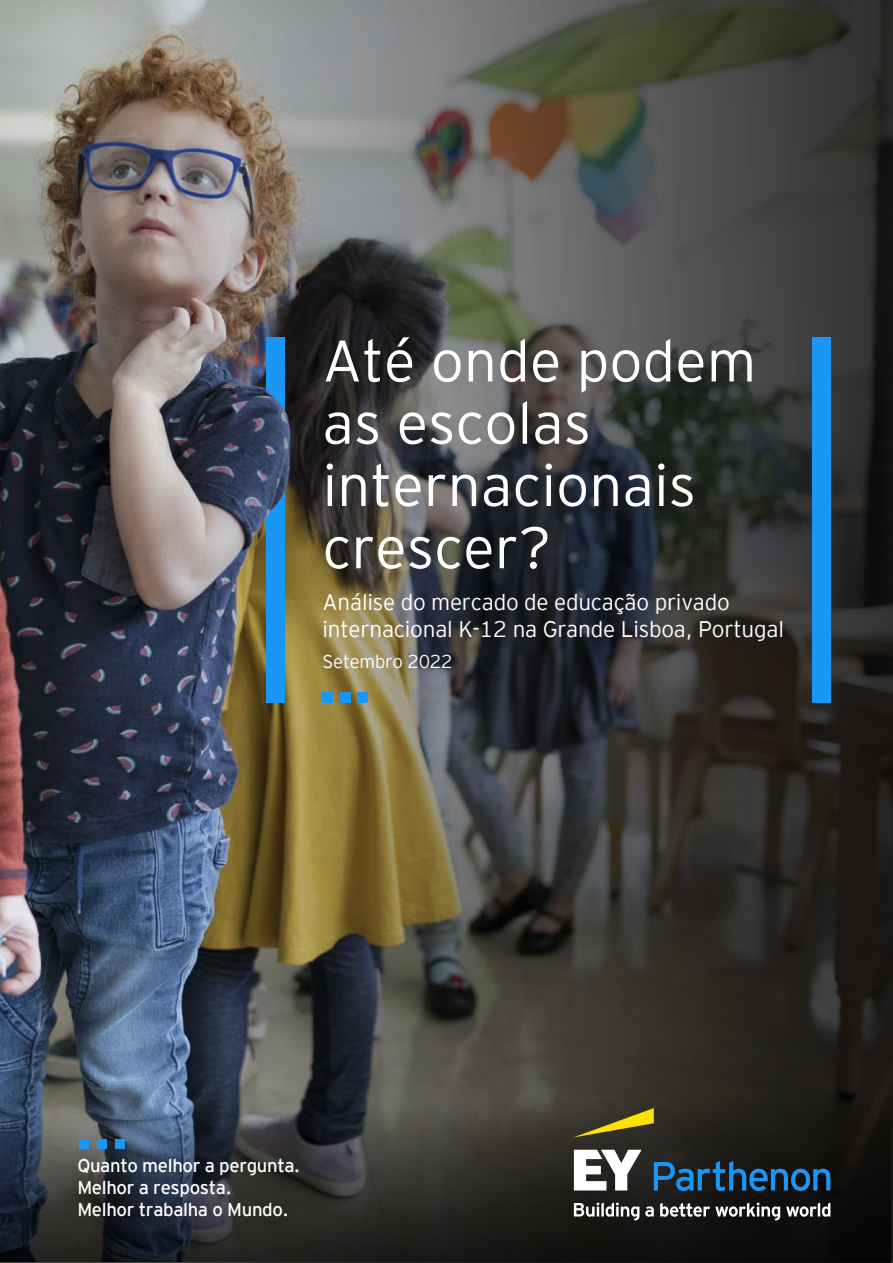
<style>
.page{position:relative;width:893px;height:1263px;background:#fff}
.page>*{position:absolute;margin:0;border:0;box-sizing:border-box;transform-origin:0 0}
.t1{font:300 58.5px/62.2px "EY Interstate";color:#fff}
.t2{font:300 22.5px/27px "EY Interstate";letter-spacing:-.01em;color:#fff}
.t3{font:18.45px/21.8px "EY Interstate";letter-spacing:-.02em;color:#fff}
.t4{font:300 18.45px "EY Interstate";letter-spacing:-.01em;color:#fff}
</style>
<div class="page">
<img style="left:0;top:0;width:893px;height:1263px">
<svg style="left:0;top:982px;width:891px;height:281px;background:#333537"></svg>
<svg style="left:654px;top:1161px;width:176px;height:30px;background:#184363"></svg>
<svg style="left:574px;top:1202px;width:256px;height:18px"></svg>
<svg style="left:573px;top:1108px;width:81px;height:29px;background:#69601f"></svg>
<svg style="left:574px;top:1150px;width:68px;height:40px"></svg>
<div style="left:79px;top:1139px;width:10px;height:10px;background:#1a96f6"></div>
<div style="left:97px;top:1139px;width:10px;height:10px;background:#1a96f6"></div>
<div style="left:115px;top:1139px;width:10px;height:10px;background:#1a96f6"></div>
<div style="left:812px;top:337px;width:18px;height:366px;background:#1a96f6"></div>
<div style="left:266px;top:337px;width:19px;height:366px;background:#1a96f6"></div>
<div style="left:322px;top:692px;width:11px;height:11px;background:#1a96f6"></div>
<div style="left:340px;top:692px;width:10px;height:11px;background:#1a96f6"></div>
<div style="left:358px;top:692px;width:10px;height:11px;background:#1a96f6"></div>
<svg style="left:247px;top:386px;width:51px;height:166px;background:#3e536c"></svg>
<h1 class="t1" style="left:322px;top:326px;width:435px">Até onde podem as escolas internacionais crescer?</h1>
<p class="t2" style="left:322px;top:587px;width:463px">Análise do mercado de educação privado internacional K-12 na Grande Lisboa, Portugal</p>
<p class="t4" style="left:322px;top:648px;width:132px">Setembro 2022</p>
<p class="t3" style="left:77px;top:1154px;width:224px">Quanto melhor a pergunta.<br>Melhor a resposta.<br>Melhor trabalha o Mundo.</p>
</div>
